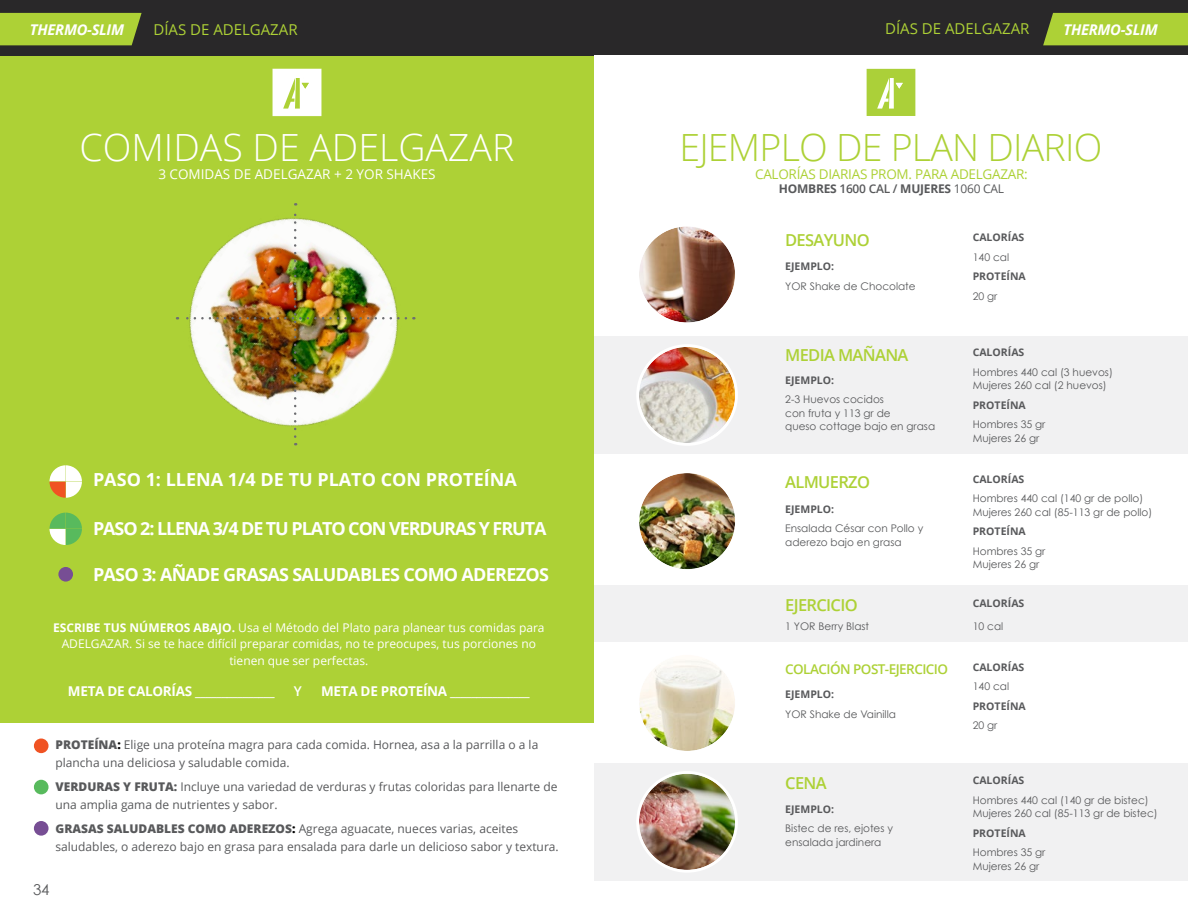
<style>
.page{position:relative;width:1188px;height:918px;background:#fff}
.page>*{position:absolute;margin:0;border:0;box-sizing:border-box;transform-origin:0 0}
.t1{font:300 37.5px "Open Sans";letter-spacing:-.02em;color:#add136}
.t2{font:300 37.5px "Open Sans";color:#fff}
.t3{font:700 18px "Open Sans";letter-spacing:-.06em;color:#fff}
.t4{font:700 18px "Open Sans";letter-spacing:-.04em;color:#fff}
.t5{font:700 18px "Open Sans";color:#fff}
.t6{font:600 16.5px "Open Sans";letter-spacing:-.04em;color:#add136}
.t7{font:15px "Open Sans";color:#add136}
.t8{font:15px "Century Gothic";color:#58595b}
.t9{font:italic 700 14.85px "Open Sans";letter-spacing:-.02em;color:#fff}
.t10{font:700 13.5px "Open Sans";letter-spacing:-.02em;color:#fff}
.t11{font:13.5px "Open Sans";letter-spacing:-.02em;color:#add136}
.t12{font:13.5px "Open Sans";color:#fff}
.t13{font:600 13.5px "Open Sans";letter-spacing:-.04em;color:#add136}
.t14{font:600 13.5px "Open Sans";color:#fff}
.t15{font:12px/18px "Open Sans";color:#58595b}
.t16{font:12px/16.5px "Open Sans";color:#fff;text-align:center}
.t17{font:700 12px "Open Sans";letter-spacing:-.02em;color:#58595b}
.t18{font:10.5px/13.5px "Century Gothic";color:#58595b}
.t19{font:700 10.5px "Open Sans";color:#58595b}
.s1{font-weight:700}
.s2{font-weight:800}
.s3{font-weight:800;color:#000}
.s4{font-weight:600}
.s5{font-weight:400}
</style>
<div class="page">
<div style="left:0;top:0;width:1188px;height:56px;background:#292829"></div>
<div style="left:594px;top:586px;width:594px;height:56px;background:#f1f1f2"></div>
<div style="left:594px;top:763px;width:594px;height:118px;background:#f1f1f2"></div>
<div style="left:594px;top:336px;width:594px;height:118px;background:#f1f1f2"></div>
<div style="left:0;top:56px;width:594px;height:666px;background:#add136"></div>
<svg style="left:49px;top:465px;width:33px;height:33px"></svg>
<svg style="left:49px;top:513px;width:33px;height:32px"></svg>
<div style="left:34px;top:780px;width:15px;height:14px;background:#58ba5d;border-radius:50%"></div>
<div style="left:34px;top:821px;width:15px;height:15px;background:#774e94;border-radius:50%"></div>
<div style="left:58px;top:567px;width:15px;height:15px;background:#774e94;border-radius:50%"></div>
<div style="left:34px;top:739px;width:15px;height:14px;background:#f05323;border-radius:50%"></div>
<div style="left:0;top:13px;width:142px;height:32px;background:#add136"></div>
<img style="left:639px;top:226px;width:96px;height:97px;border-radius:48px">
<div style="left:636px;top:224px;width:102px;height:101px;border:3px solid #fff;border-radius:50%"></div>
<svg style="left:638px;top:346px;width:99px;height:98px"></svg>
<img style="left:639px;top:347px;width:96px;height:96px;border-radius:48px">
<div style="left:636px;top:344px;width:102px;height:102px;border:3px solid #fff;border-radius:50%"></div>
<svg style="left:638px;top:472px;width:99px;height:99px"></svg>
<img style="left:639px;top:473px;width:96px;height:96px;border-radius:48px">
<div style="left:636px;top:470px;width:102px;height:102px;border:3px solid #fff;border-radius:50%"></div>
<img style="left:639px;top:655px;width:96px;height:96px;border-radius:48px">
<div style="left:636px;top:652px;width:102px;height:102px;border:3px solid #fff;border-radius:50%"></div>
<svg style="left:638px;top:772px;width:99px;height:99px"></svg>
<img style="left:639px;top:774px;width:96px;height:96px;border-radius:48px">
<div style="left:636px;top:771px;width:102px;height:102px;border:3px solid #fff;border-radius:50%"></div>
<div style="left:1043px;top:13px;width:145px;height:32px;background:#add136"></div>
<img style="left:177px;top:203px;width:229px;height:234px">
<svg style="left:866px;top:69px;width:50px;height:47px;background:#b6d655"></svg>
<svg style="left:272px;top:69px;width:50px;height:47px;background:#f3f8e2"></svg>
<h3 class="t9" style="left:30px;top:19px;width:96px">THERMO-SLIM</h3>
<h3 class="t7" style="left:153px;top:19px;width:146px">DÍAS DE ADELGAZAR</h3>
<h1 class="t2" style="left:80px;top:121px;width:436px">COMIDAS DE ADELGAZAR</h1>
<p class="t12" style="left:158px;top:165px;width:279px">3 COMIDAS DE ADELGAZAR + 2 YOR SHAKES</p>
<h2 class="t5" style="left:93px;top:467px;width:425px">PASO 1: LLENA 1/4 DE TU PLATO CON PROTEÍNA</h2>
<h2 class="t3" style="left:93px;top:515px;width:455px">PASO 2: LLENA 3/4 DE TU PLATO CON VERDURAS Y FRUTA</h2>
<h2 class="t4" style="left:93px;top:561px;width:457px">PASO 3: AÑADE GRASAS SALUDABLES COMO ADEREZOS</h2>
<p class="t16" style="left:53px;top:619px;width:493px"><span class="s1">ESCRIBE TUS NÚMEROS ABAJO.</span> Usa el Método del Plato para planear tus comidas para<br>ADELGAZAR. Si se te hace difícil preparar comidas, no te preocupes, tus porciones no tienen que ser perfectas.</p>
<p class="t10" style="left:68px;top:682px;width:208px">META DE CALORÍAS _______________</p>
<p class="t14" style="left:294px;top:682px;width:9px">Y</p>
<p class="t10" style="left:321px;top:682px;width:210px">META DE PROTEÍNA _______________</p>
<p class="t15" style="left:55px;top:735px;width:484px"><span class="s2">PROTEÍNA</span><span class="s3">:</span> Elige una proteína magra para cada comida. Hornea, asa a la parrilla o a la plancha una deliciosa y saludable comida.</p>
<p class="t15" style="left:55px;top:777px;width:503px"><span class="s2">VERDURAS Y FRUTA:</span> Incluye una variedad de verduras y frutas coloridas para llenarte de una amplia gama de nutrientes y sabor.</p>
<p class="t15" style="left:55px;top:819px;width:505px"><span class="s2">GRASAS SALUDABLES COMO ADEREZOS</span><span class="s3">:</span> Agrega aguacate, nueces varias, aceites saludables, o aderezo bajo en grasa para ensalada para darle un delicioso sabor y textura.</p>
<h3 class="t8" style="left:33px;top:881px;width:18px">34</h3>
<h3 class="t7" style="left:885px;top:19px;width:146px">DÍAS DE ADELGAZAR</h3>
<h3 class="t9" style="left:1063px;top:19px;width:96px">THERMO-SLIM</h3>
<h1 class="t1" style="left:679px;top:121px;width:425px">EJEMPLO DE PLAN DIARIO</h1>
<p class="t11" style="left:755px;top:165px;width:274px">CALORÍAS DIARIAS PROM. PARA ADELGAZAR:</p>
<p class="t17" style="left:779px;top:181px;width:227px">HOMBRES <span class="s4">1600 CAL /</span> MUJERES <span class="s5">1060 CAL</span></p>
<p class="t19" style="left:973px;top:230px;width:53px">CALORÍAS</p>
<p class="t18" style="left:973px;top:250px;width:38px">140 cal</p>
<p class="t19" style="left:973px;top:269px;width:55px">PROTEÍNA</p>
<p class="t18" style="left:973px;top:289px;width:26px">20 gr</p>
<h3 class="t6" style="left:785px;top:229px;width:86px">DESAYUNO</h3>
<p class="t19" style="left:785px;top:259px;width:51px">EJEMPLO:</p>
<p class="t18" style="left:785px;top:279px;width:132px">YOR Shake de Chocolate</p>
<h3 class="t6" style="left:785px;top:344px;width:125px">MEDIA MAÑANA</h3>
<p class="t19" style="left:785px;top:373px;width:51px">EJEMPLO:</p>
<p class="t18" style="left:785px;top:393px;width:152px">2-3 Huevos cocidos<br>con fruta y 113 gr de<br>queso cottage bajo en grasa</p>
<h3 class="t6" style="left:785px;top:470px;width:86px">ALMUERZO</h3>
<p class="t19" style="left:785px;top:501px;width:51px">EJEMPLO:</p>
<p class="t18" style="left:785px;top:521px;width:140px">Ensalada César con Pollo y aderezo bajo en grasa</p>
<h3 class="t6" style="left:785px;top:594px;width:74px">EJERCICIO</h3>
<p class="t19" style="left:973px;top:345px;width:53px">CALORÍAS</p>
<p class="t18" style="left:973px;top:365px;width:142px">Hombres 440 cal (3 huevos)<br>Mujeres 260 cal (2 huevos)</p>
<p class="t19" style="left:973px;top:398px;width:55px">PROTEÍNA</p>
<p class="t18" style="left:973px;top:418px;width:74px">Hombres 35 gr<br>Mujeres 26 gr</p>
<p class="t19" style="left:973px;top:472px;width:53px">CALORÍAS</p>
<p class="t18" style="left:973px;top:492px;width:181px">Hombres 440 cal (140 gr de pollo)<br>Mujeres 260 cal (85-113 gr de pollo)</p>
<p class="t19" style="left:973px;top:524px;width:55px">PROTEÍNA</p>
<p class="t18" style="left:973px;top:544px;width:74px">Hombres 35 gr<br>Mujeres 26 gr</p>
<p class="t19" style="left:973px;top:595px;width:53px">CALORÍAS</p>
<p class="t18" style="left:785px;top:620px;width:85px">1 YOR Berry Blast</p>
<p class="t18" style="left:973px;top:620px;width:32px">10 cal</p>
<p class="t13" style="left:785px;top:660px;width:164px">COLACIÓN POST-EJERCICIO</p>
<p class="t19" style="left:785px;top:687px;width:51px">EJEMPLO:</p>
<p class="t18" style="left:785px;top:707px;width:112px">YOR Shake de Vainilla</p>
<h3 class="t6" style="left:785px;top:772px;width:43px">CENA</h3>
<p class="t19" style="left:785px;top:802px;width:51px">EJEMPLO:</p>
<p class="t18" style="left:785px;top:822px;width:109px">Bistec de res, ejotes y ensalada jardinera</p>
<p class="t19" style="left:973px;top:660px;width:53px">CALORÍAS</p>
<p class="t18" style="left:973px;top:680px;width:38px">140 cal</p>
<p class="t19" style="left:973px;top:699px;width:55px">PROTEÍNA</p>
<p class="t18" style="left:973px;top:719px;width:26px">20 gr</p>
<p class="t19" style="left:973px;top:773px;width:53px">CALORÍAS</p>
<p class="t18" style="left:973px;top:793px;width:187px">Hombres 440 cal (140 gr de bistec)<br>Mujeres 260 cal (85-113 gr de bistec)</p>
<p class="t19" style="left:973px;top:826px;width:55px">PROTEÍNA</p>
<p class="t18" style="left:973px;top:846px;width:74px">Hombres 35 gr<br>Mujeres 26 gr</p>
</div>
